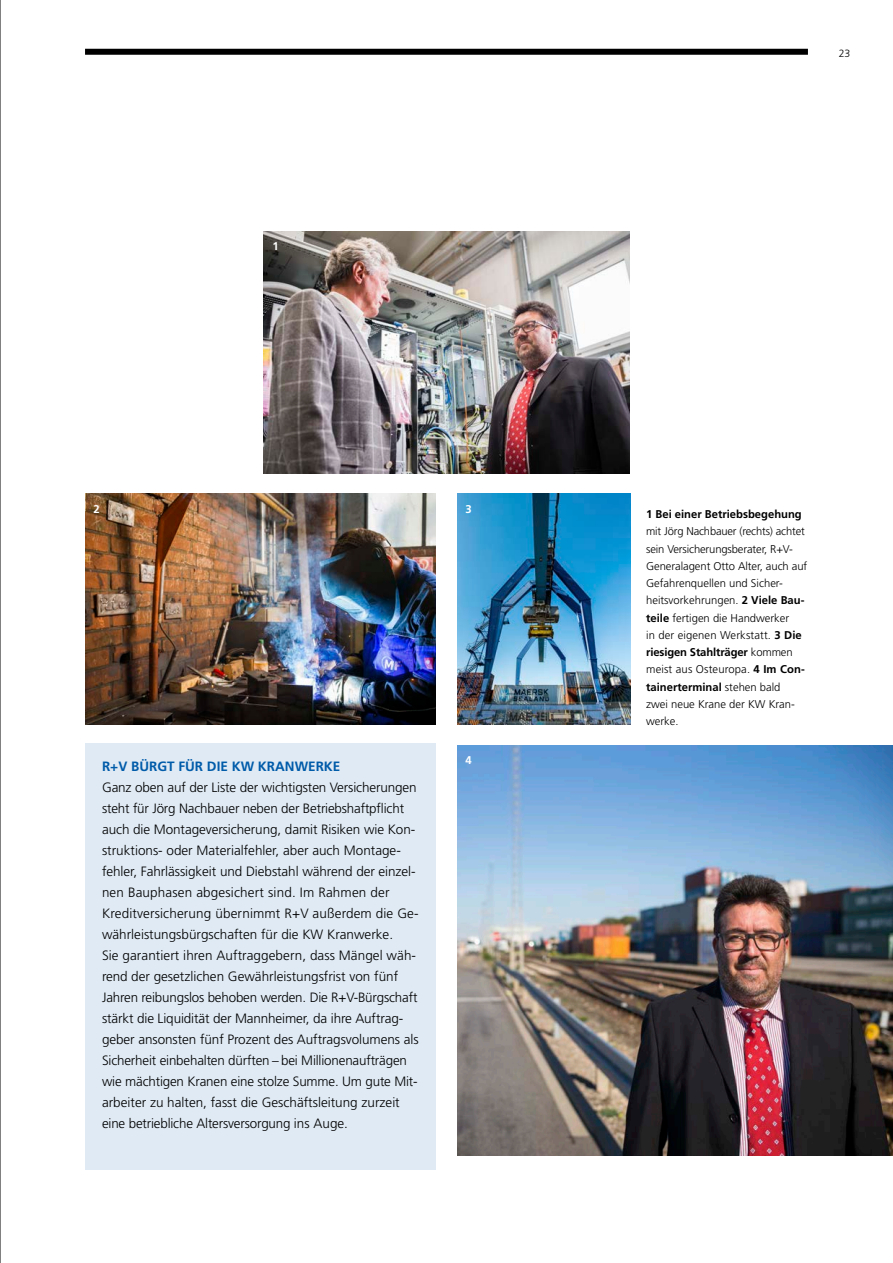
<style>
.page{position:relative;width:893px;height:1263px;background:#fff}
.page>*{position:absolute;margin:0;border:0;box-sizing:border-box;transform-origin:0 0}
.t1{font:300 13.5px/21px "Frutiger LT";letter-spacing:-.005em;color:#000}
.t2{font:700 13.5px "Frutiger LT";color:#005ba9}
.t3{font:300 11.25px/17.2px "Frutiger LT";color:#000}
.t4{font:700 11.25px "Frutiger LT";color:#000}
.t5{font:700 11.25px "Frutiger LT";color:#fff}
.t6{font:300 10.5px "Frutiger LT";color:#000}
.s1{font-weight:700}
</style>
<div class="page">
<div style="left:85px;top:744px;width:351px;height:426px;background:#dfeaf4"></div>
<img style="left:264px;top:231px;width:365px;height:243px">
<img style="left:85px;top:493px;width:351px;height:232px">
<div style="left:85px;top:49px;width:723px;height:6px;background:#000"></div>
<img style="left:457px;top:746px;width:436px;height:409px">
<img style="left:457px;top:493px;width:173px;height:232px">
<hr style="left:0;top:0;width:1px;height:1263px;background:#000">
<p class="t5" style="left:273px;top:239px;width:8px">1</p>
<p class="t5" style="left:94px;top:502px;width:8px">2</p>
<p class="t5" style="left:466px;top:502px;width:8px">3</p>
<p class="t2" style="left:102px;top:758px;width:240px">R+V BÜRGT FÜR DIE KW KRANWERKE</p>
<p class="t1" style="left:102px;top:777px;width:318px">Ganz oben auf der Liste der wichtigsten Versicherungen steht für Jörg Nachbauer neben der Betriebshaftpflicht auch die Montageversicherung, damit Risiken wie Kon&shy;struktions- oder Materialfehler, aber auch Montage&shy;fehler, Fahrlässigkeit und Diebstahl während der einzel&shy;nen Bauphasen abgesichert sind. Im Rahmen der Kreditversicherung übernimmt R+V außerdem die Ge&shy;währleistungsbürgschaften für die KW Kranwerke.<br>Sie garantiert ihren Auftraggebern, dass Mängel wäh&shy;rend der gesetzlichen Gewährleistungsfrist von fünf Jahren reibungslos behoben werden. Die R+V-Bürgschaft stärkt die Liquidität der Mannheimer, da ihre Auftrag&shy;geber ansonsten fünf Prozent des Auftragsvolumens als Sicherheit einbehalten dürften – bei Millionenaufträgen wie mächtigen Kranen eine stolze Summe. Um gute Mit&shy;arbeiter zu halten, fasst die Geschäftsleitung zurzeit eine betriebliche Altersversorgung ins Auge.</p>
<p class="t5" style="left:466px;top:753px;width:8px">4</p>
<p class="t6" style="left:839px;top:47px;width:13px">23</p>
<p class="t4" style="left:646px;top:507px;width:157px">1 Bei einer Betriebsbegehung</p>
<p class="t3" style="left:646px;top:523px;width:163px">mit Jörg Nachbauer (rechts) achtet sein Versicherungsberater, R+V-<br>Generalagent Otto Alter, auch auf<br>Gefahrenquellen und Sicher&shy;heitsvorkehrungen. <span class="s1">2 Viele Bau&shy;teile</span> fertigen die Handwerker<br>in der eigenen Werkstatt. <span class="s1">3 Die riesigen Stahlträger</span> kommen meist aus Osteuropa. <span class="s1">4 Im Con&shy;tainerterminal</span> stehen bald<br>zwei neue Krane der KW Kran&shy;werke.</p>
</div>
